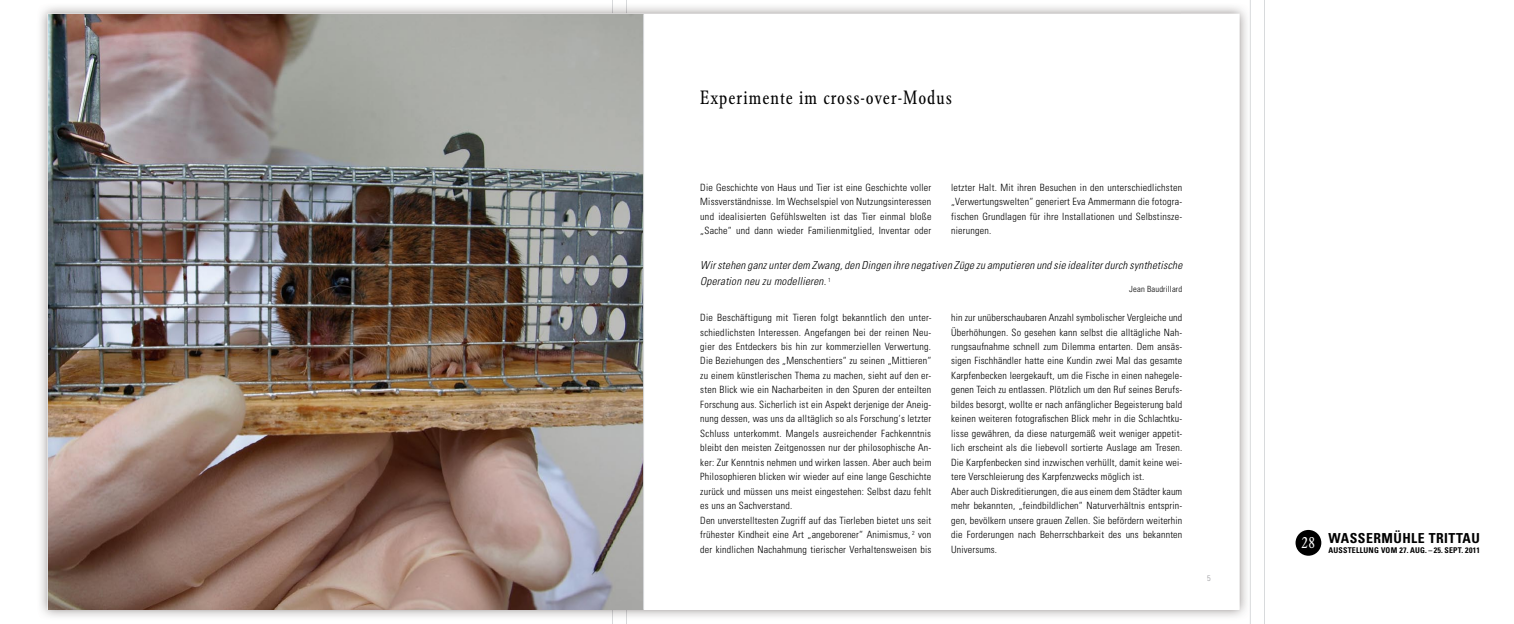
<style>
.page{position:relative;width:1514px;height:624px;background:#fff}
.page>*{position:absolute;margin:0;border:0;box-sizing:border-box;transform-origin:0 0}
.t1{font:condensed 19px "Garamond BE";letter-spacing:.05em;color:#000}
.t2{font:condensed 16px "Garamond BE";color:#fff}
.t3{font:700 condensed 13.8px "Univers";letter-spacing:.035em;color:#000}
.t4{font:italic 300 condensed 11px/16px "Univers LT";letter-spacing:.02em;color:#000}
.t5{font:300 condensed 10px/14.5px "Univers";letter-spacing:.02em;color:#000}
.t6{font:300 condensed 8.5px "Univers";letter-spacing:.02em;color:#000}
.t7{font:300 condensed 8px "Univers";color:#97979b}
.t8{font:700 condensed 7.9px "Univers";letter-spacing:.025em;color:#000}
</style>
<div class="page">
<div style="left:1295px;top:530px;width:26px;height:25px;background:#000;border-radius:50%"></div>
<hr style="left:612px;top:0;width:1px;height:624px;background:#d8dadc">
<hr style="left:626px;top:0;width:1px;height:624px;background:#d8dadc">
<img style="left:40px;top:6px;width:1207px;height:611px">
<img style="left:612px;top:6px;width:1px;height:611px">
<img style="left:626px;top:6px;width:1px;height:611px">
<hr style="left:1250px;top:0;width:1px;height:624px;background:#d8dadc">
<hr style="left:1264px;top:0;width:1px;height:624px;background:#d8dadc">
<div style="left:48px;top:14px;width:1191px;height:595px;background:#fff"></div>
<img style="left:48px;top:14px;width:595px;height:595px">
<hr style="left:643px;top:14px;width:1px;height:595px;background:#d8dadc">
<h1 class="t1" style="left:700px;top:87px;width:253px">Experimente im cross-over-Modus</h1>
<p class="t5" style="left:700px;top:180px;width:233px;text-align:justify">Die Geschichte von Haus und Tier ist eine Geschichte voller Missverständnisse. Im Wechselspiel von Nutzungsinteressen und idealisierten Gefühlswelten ist das Tier einmal bloße „Sache“ und dann wieder Familienmitglied, Inventar oder</p>
<p class="t5" style="left:951px;top:180px;width:233px;text-align:justify">letzter Halt. Mit ihren Besuchen in den unterschiedlichsten „Verwertungswelten“ generiert Eva Ammermann die fotogra&shy;fischen Grundlagen für ihre Installationen und Selbstinsze&shy;nierungen.</p>
<p class="t4" style="left:700px;top:257px;width:483px">Wir stehen ganz unter dem Zwang, den Dingen ihre negativen Züge zu amputieren und sie idealiter durch synthetische<br>Operation neu zu modellieren. <sup>1</sup></p>
<p class="t6" style="left:1129px;top:284px;width:55px">Jean Baudrillard</p>
<p class="t5" style="left:700px;top:310px;width:233px">Die Beschäftigung mit Tieren folgt bekanntlich den unter&shy;schiedlichsten Interessen. Angefangen bei der reinen Neu&shy;gier des Entdeckers bis hin zur kommerziellen Verwertung.<br>Die Beziehungen des „Menschentiers“ zu seinen „Mittieren“ zu einem künstlerischen Thema zu machen, sieht auf den er&shy;sten Blick wie ein Nacharbeiten in den Spuren der enteilten Forschung aus. Sicherlich ist ein Aspekt derjenige der Aneig&shy;nung dessen, was uns da alltäglich so als Forschung‘s letzter Schluss unterkommt. Mangels ausreichender Fachkenntnis bleibt den meisten Zeitgenossen nur der philosophische An&shy;ker: Zur Kenntnis nehmen und wirken lassen. Aber auch beim Philosophieren blicken wir wieder auf eine lange Geschichte zurück und müssen uns meist eingestehen: Selbst dazu fehlt es uns an Sachverstand.<br>Den unverstelltesten Zugriff auf das Tierleben bietet uns seit frühester Kindheit eine Art „angeborener“ Animismus, <sup>2</sup> von der kindlichen Nachahmung tierischer Verhaltensweisen bis</p>
<p class="t5" style="left:951px;top:310px;width:233px">hin zur unüberschaubaren Anzahl symbolischer Vergleiche und Überhöhungen. So gesehen kann selbst die alltägliche Nah&shy;rungsaufnahme schnell zum Dilemma entarten. Dem ansäs&shy;sigen Fischhändler hatte eine Kundin zwei Mal das gesamte Karpfenbecken leergekauft, um die Fische in einen nahegele&shy;genen Teich zu entlassen. Plötzlich um den Ruf seines Berufs&shy;bildes besorgt, wollte er nach anfänglicher Begeisterung bald keinen weiteren fotografischen Blick mehr in die Schlachtku&shy;lisse gewähren, da diese naturgemäß weit weniger appetit&shy;lich erscheint als die liebevoll sortierte Auslage am Tresen.<br>Die Karpfenbecken sind inzwischen verhüllt, damit keine wei&shy;tere Verschleierung des Karpfenzwecks möglich ist.<br>Aber auch Diskreditierungen, die aus einem dem Städter kaum mehr bekannten, „feindbildlichen“ Naturverhältnis entsprin&shy;gen, bevölkern unsere grauen Zellen. Sie befördern weiterhin die Forderungen nach Beherrschbarkeit des uns bekannten Universums.</p>
<p class="t7" style="left:1207px;top:573px;width:5px">5</p>
<h2 class="t2" style="left:1301px;top:533px;width:15px">28</h2>
<h3 class="t3" style="left:1328px;top:529px;width:153px">WASSERMÜHLE TRITTAU</h3>
<p class="t8" style="left:1328px;top:545px;width:153px">AUSSTELLUNG VOM 27. AUG. – 25. SEPT. 2011</p>
</div>
